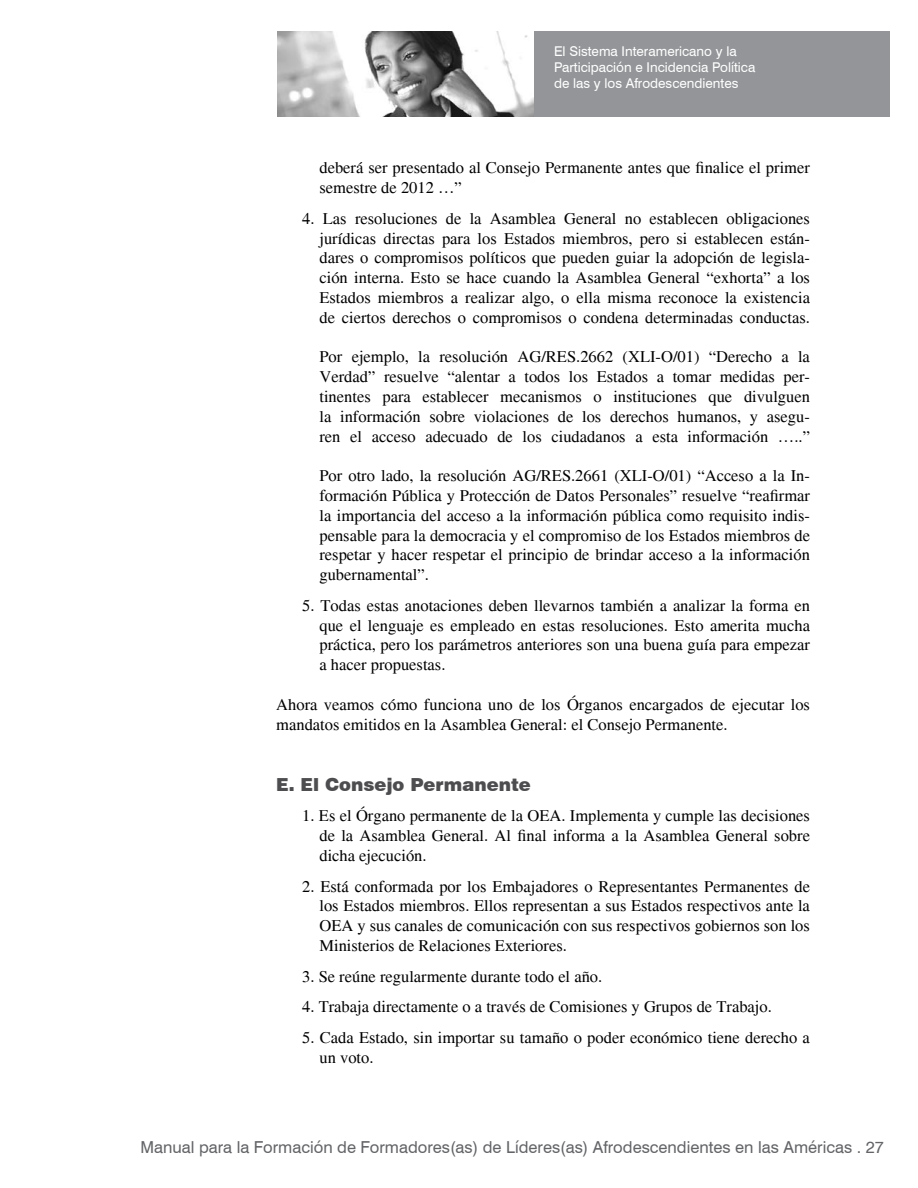
<style>
.page{position:relative;width:918px;height:1188px;background:#fff}
.page>*{position:absolute;margin:0;border:0;box-sizing:border-box;transform-origin:0 0}
.t1{font:900 18px "Swiss 721 BT";color:#4d4d4f}
.t2{font:16.5px/19.8px "Times";color:#000;text-align:justify}
.t3{font:16.5px "Swiss 721 BT";color:#636467}
.t4{font:13.5px/16.2px "Swiss 721 BT";color:#fff}
</style>
<div class="page">
<div style="left:277px;top:31px;width:612px;height:86px;background:#939598"></div>
<img style="left:277px;top:31px;width:257px;height:86px">
<p class="t4" style="left:554px;top:43px;width:203px">El Sistema Interamericano y la<br>Participación e Incidencia Política de las y los Afrodescendientes</p>
<p class="t2" style="left:319px;top:158px;width:492px">deberá ser presentado al Consejo Permanente antes que finalice el primer semestre de 2012 …”</p>
<p class="t2" style="left:319px;top:209px;width:492px;text-indent:-17px">4. Las resoluciones de la Asamblea General no establecen obligaciones jurídicas directas para los Estados miembros, pero si establecen están&shy;dares o compromisos políticos que pueden guiar la adopción de legisla&shy;ción interna. Esto se hace cuando la Asamblea General “exhorta” a los Estados miembros a realizar algo, o ella misma reconoce la existencia de ciertos derechos o compromisos o condena determinadas conductas.</p>
<p class="t2" style="left:319px;top:347px;width:492px">Por ejemplo, la resolución AG/RES.2662 (XLI-O/01) “Derecho a la Verdad” resuelve “alentar a todos los Estados a tomar medidas per&shy;tinentes para establecer mecanismos o instituciones que divulguen la información sobre violaciones de los derechos humanos, y asegu&shy;ren el acceso adecuado de los ciudadanos a esta información …..”</p>
<p class="t2" style="left:319px;top:466px;width:492px">Por otro lado, la resolución AG/RES.2661 (XLI-O/01) “Acceso a la In&shy;formación Pública y Protección de Datos Personales” resuelve “reafirmar la importancia del acceso a la información pública como requisito indis&shy;pensable para la democracia y el compromiso de los Estados miembros de respetar y hacer respetar el principio de brindar acceso a la información gubernamental”.</p>
<p class="t2" style="left:319px;top:596px;width:492px;text-indent:-17px">5. Todas estas anotaciones deben llevarnos también a analizar la forma en que el lenguaje es empleado en estas resoluciones. Esto amerita mucha práctica, pero los parámetros anteriores son una buena guía para empezar a hacer propuestas.</p>
<p class="t2" style="left:276px;top:695px;width:535px">Ahora veamos cómo funciona uno de los Órganos encargados de ejecutar los mandatos emitidos en la Asamblea General: el Consejo Permanente.</p>
<p class="t1" style="left:276px;top:774px;width:256px">E. El Consejo Permanente</p>
<p class="t2" style="left:319px;top:806px;width:492px;text-indent:-17px">1. Es el Órgano permanente de la OEA. Implementa y cumple las decisiones de la Asamblea General. Al final informa a la Asamblea General sobre dicha ejecución.</p>
<p class="t2" style="left:319px;top:876px;width:492px;text-indent:-17px">2. Está conformada por los Embajadores o Representantes Permanentes de los Estados miembros. Ellos representan a sus Estados respectivos ante la OEA y sus canales de comunicación con sus respectivos gobiernos son los Ministerios de Relaciones Exteriores.</p>
<p class="t2" style="left:302px;top:966px;width:302px">3. Se reúne regularmente durante todo el año.</p>
<p class="t2" style="left:302px;top:997px;width:471px">4. Trabaja directamente o a través de Comisiones y Grupos de Trabajo.</p>
<p class="t2" style="left:319px;top:1028px;width:492px;text-indent:-17px">5. Cada Estado, sin importar su tamaño o poder económico tiene derecho a un voto.</p>
<p class="t3" style="left:140px;top:1137px;width:745px">Manual para la Formación de Formadores(as) de Líderes(as) Afrodescendientes en las Américas . 27</p>
</div>
